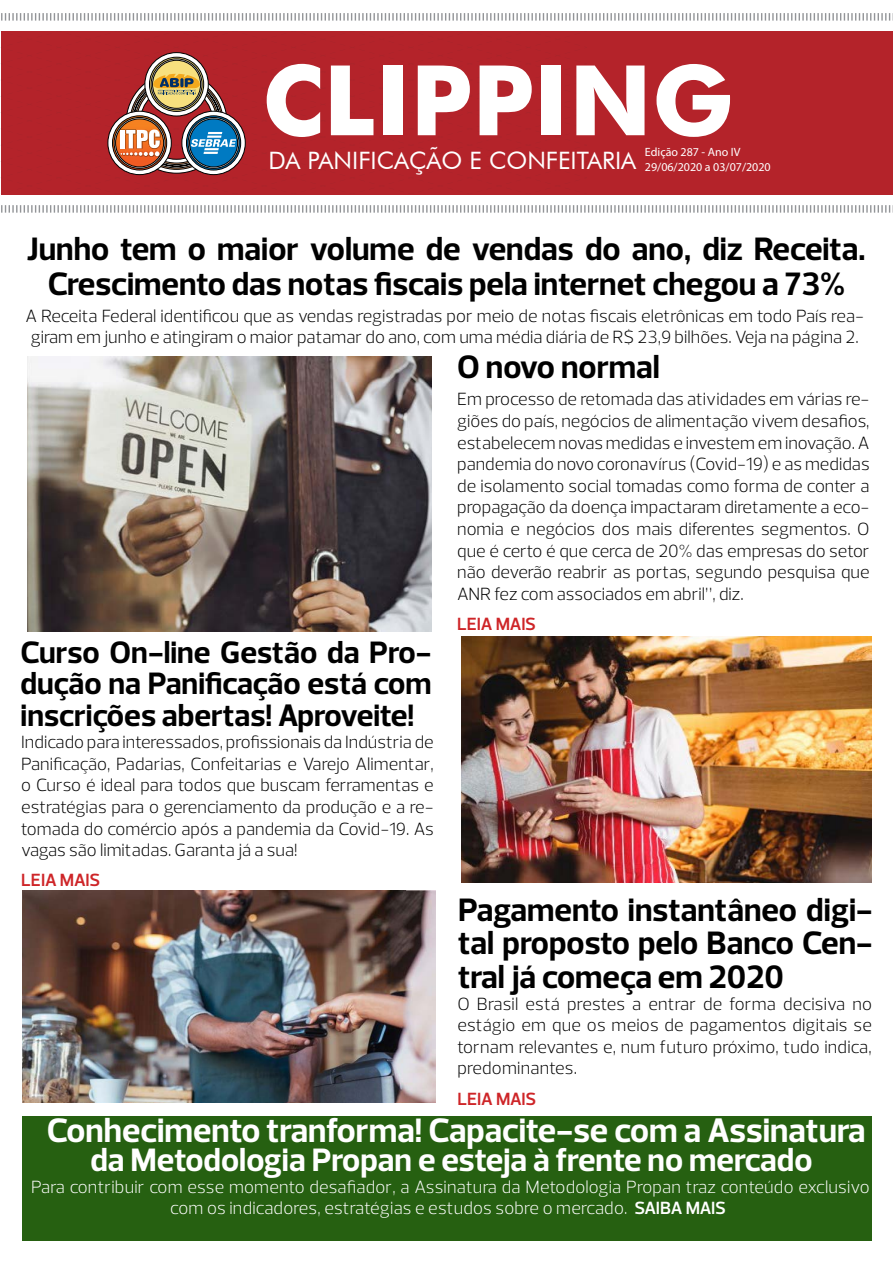
<style>
.page{position:relative;width:893px;height:1263px;background:#fff}
.page>*{position:absolute;margin:0;border:0;box-sizing:border-box;transform-origin:0 0}
.t1{font:700 97.5px "Futura BT";color:#fff}
.t2{font:700 34.5px "Prelo";color:#fff}
.t3{font:700 33px/33.8px "Prelo";color:#000;text-align:center}
.t4{font:700 33px "Prelo";color:#fff}
.t5{font:700 31.5px/31.5px "Prelo";color:#000;text-align:justify}
.t6{font:24px "Futura BT";color:#fff}
.t7{font:300 18px/21.6px "Prelo";color:#000;text-align:justify}
.t8{font:300 18px/21.6px "Prelo";letter-spacing:.01em;color:#fff;text-align:center}
.t9{font:600 18px "Prelo";letter-spacing:-.015em;color:#ce2528}
.t10{font:12px/15px "Myriad Pro";color:#fff}
.s1{font-weight:600}
</style>
<div class="page">
<div style="left:1px;top:31px;width:892px;height:164px;background:#b4232a"></div>
<svg style="left:1px;top:13px;width:892px;height:8px"></svg>
<svg style="left:1px;top:205px;width:892px;height:8px"></svg>
<svg style="left:0;top:47px;width:246px;height:129px"></svg>
<div style="left:22px;top:1116px;width:850px;height:125px;background:#266011"></div>
<img style="left:27px;top:356px;width:405px;height:275px">
<img style="left:461px;top:637px;width:411px;height:246px">
<img style="left:22px;top:891px;width:414px;height:211px">
<h1 class="t1" style="left:262px;top:41px;width:473px">CLIPPING</h1>
<h3 class="t6" style="left:269px;top:145px;width:369px">DA PANIFICAÇÃO E CONFEITARIA</h3>
<p class="t10" style="left:645px;top:145px;width:127px">Edição 287 - Ano IV<br>29/06/2020 a 03/07/2020</p>
<h3 class="t3" style="left:27px;top:232px;width:840px;line-height:34.5px">Junho tem o maior volume de vendas do ano, diz Receita.<br>Crescimento das notas fiscais pela internet chegou a 73%</h3>
<p class="t7" style="left:26px;top:305px;width:840px">A Receita Federal identificou que as vendas registradas por meio de notas fiscais eletrônicas em todo País rea&shy;giram em junho e atingiram o maior patamar do ano, com uma média diária de R$ 23,9 bilhões. Veja na página 2.</p>
<h3 class="t3" style="left:457px;top:351px;width:204px">O novo normal</h3>
<h3 class="t5" style="left:21px;top:636px;width:413px">Curso On-line Gestão da Pro&shy;dução na Panificação está com inscrições abertas! Aproveite!</h3>
<p class="t7" style="left:21px;top:731px;width:414px">Indicado para interessados, profissionais da Indústria de Panificação, Padarias, Confeitarias e Varejo Alimentar, o Curso é ideal para todos que buscam ferramentas e estratégias para o gerenciamento da produção e a re&shy;tomada do comércio após a pandemia da Covid-19. As vagas são limitadas. Garanta já a sua!</p>
<p class="t9" style="left:21px;top:869px;width:80px">LEIA MAIS</p>
<p class="t7" style="left:457px;top:389px;width:414px">Em processo de retomada das atividades em várias re&shy;giões do país, negócios de alimentação vivem desafios, estabelecem novas medidas e investem em inovação. A pandemia do novo coronavírus (Covid-19) e as medidas de isolamento social tomadas como forma de conter a propagação da doença impactaram diretamente a eco&shy;nomia e negócios dos mais diferentes segmentos. O que é certo é que cerca de 20% das empresas do setor não deverão reabrir as portas, segundo pesquisa que ANR fez com associados em abril”, diz.</p>
<p class="t9" style="left:457px;top:613px;width:80px">LEIA MAIS</p>
<h3 class="t3" style="left:458px;top:893px;width:416px;text-align:justify">Pagamento instantâneo digi&shy;tal proposto pelo Banco Cen&shy;tral já começa em 2020</h3>
<p class="t7" style="left:457px;top:993px;width:416px">O Brasil está prestes a entrar de forma decisiva no estágio em que os meios de pagamentos digitais se tornam relevantes e, num futuro próximo, tudo indica, predominantes.</p>
<p class="t9" style="left:457px;top:1087px;width:80px">LEIA MAIS</p>
<h2 class="t2" style="left:47px;top:1109px;width:820px">Conhecimento tranforma! Capacite-se com a Assinatura</h2>
<h3 class="t4" style="left:90px;top:1140px;width:724px">da Metodologia Propan e esteja à frente no mercado</h3>
<p class="t8" style="left:31px;top:1176px;width:840px">Para contribuir com esse momento desafiador, a Assinatura da Metodologia Propan traz conteúdo exclusivo com os indicadores, estratégias e estudos sobre o mercado. <span class="s1">SAIBA MAIS</span></p>
</div>
